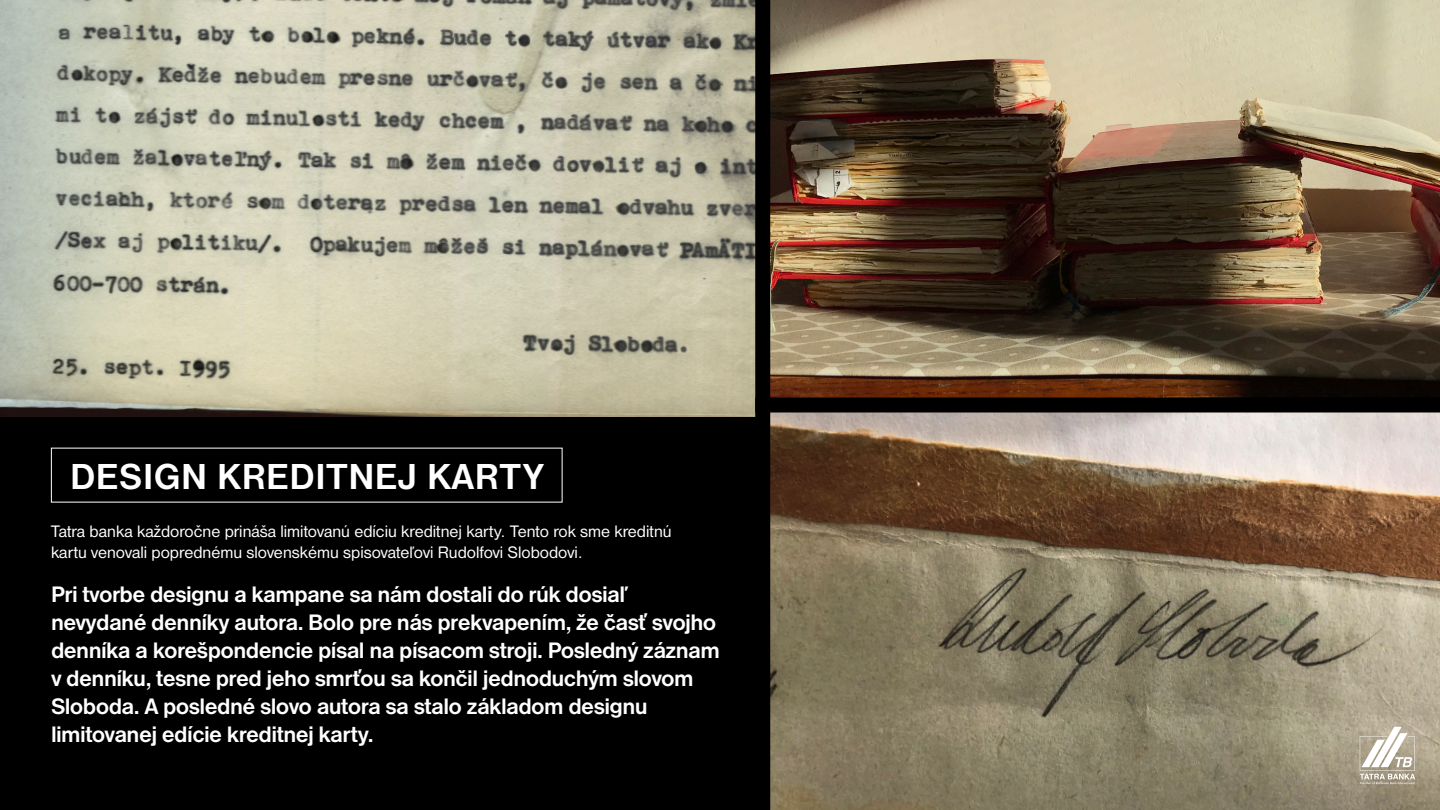
<style>
.page{position:relative;width:1440px;height:810px;background:#000}
.page>*{position:absolute;margin:0;border:0;box-sizing:border-box;transform-origin:0 0}
.t1{font:700 37.5px "Nimbus Sans DOT";letter-spacing:.015em;color:#fff}
.t2{font:700 23.25px/27.9px "Nimbus Sans DOT";letter-spacing:-.025em;color:#fff}
.t3{font:17.25px/20.7px "Nimbus Sans DOT";color:#fff}
</style>
<div class="page">
<img style="left:770px;top:0;width:670px;height:810px">
<img style="left:0;top:0;width:755px;height:416px">
<div style="left:755px;top:398px;width:685px;height:14px;background:#000"></div>
<svg style="left:1360px;top:727px;width:55px;height:57px;background:#c7c0b1"></svg>
<p class="t1" style="left:70px;top:455px;width:476px">DESIGN KREDITNEJ KARTY</p>
<p class="t3" style="left:51px;top:521px;width:622px">Tatra banka každoročne prináša limitovanú edíciu kreditnej karty. Tento rok sme kreditnú kartu venovali poprednému slovenskému spisovateľovi Rudolfovi Slobodovi.</p>
<p class="t2" style="left:51px;top:581px;width:670px">Pri tvorbe designu a kampane sa nám dostali do rúk dosiaľ nevydané denníky autora. Bolo pre nás prekvapením, že časť svojho denníka a korešpondencie písal na písacom stroji. Posledný záznam v denníku, tesne pred jeho smrťou sa končil jednoduchým slovom Sloboda. A posledné slovo autora sa stalo základom designu limitovanej edície kreditnej karty.</p>
</div>
